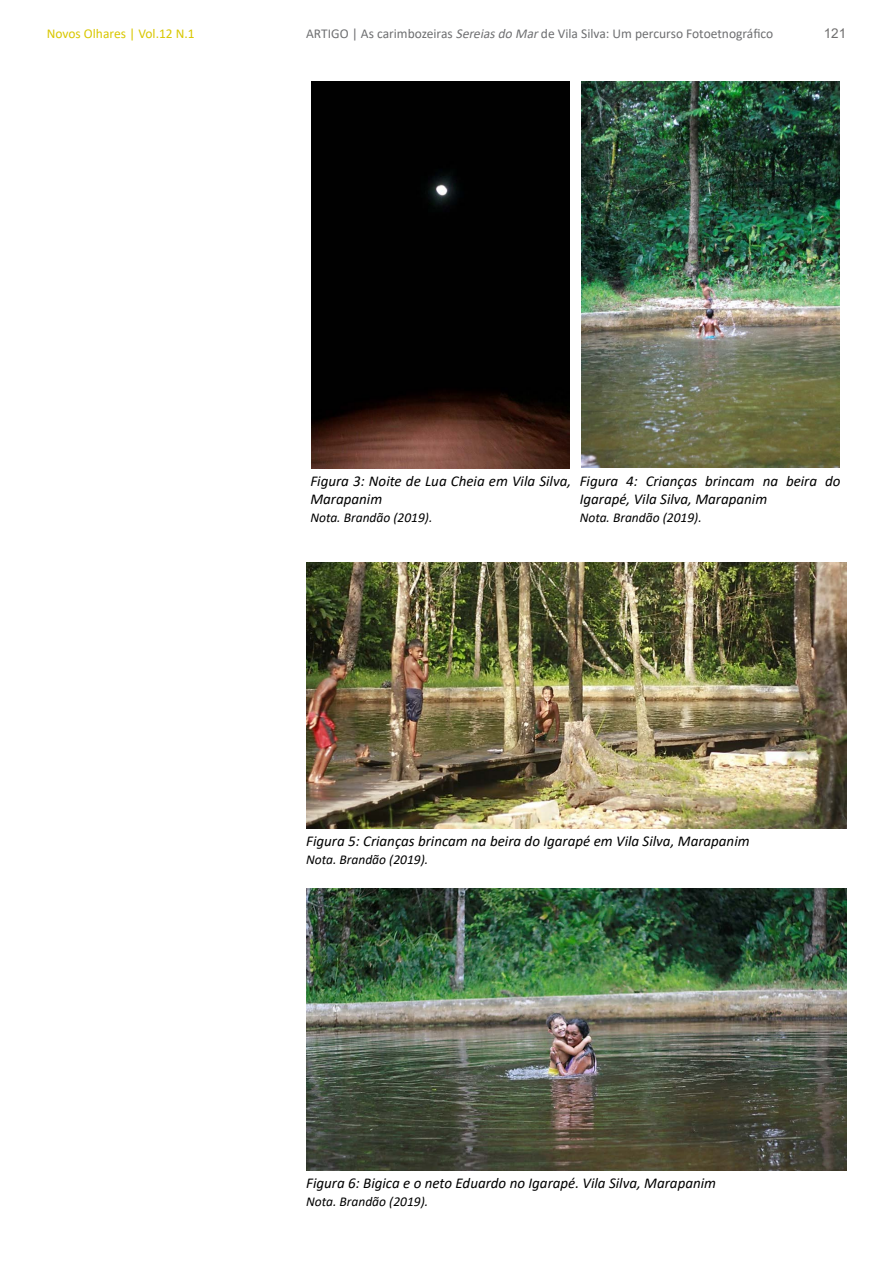
<style>
.page{position:relative;width:893px;height:1263px;background:#fff}
.page>*{position:absolute;margin:0;border:0;box-sizing:border-box;transform-origin:0 0}
.t1{font:italic 15px/18px "Calibri";color:#000}
.t2{font:italic 13.5px "Calibri";color:#000}
.t3{font:13.5px "Calibri";color:#6e6f71}
.t4{font:13.5px "Calibri";color:#d9c700}
.t5{font:13.5px "Arial";color:#706f6f}
.s1{font-style:italic}
</style>
<div class="page">
<img style="left:312px;top:81px;width:258px;height:387px">
<img style="left:581px;top:81px;width:258px;height:387px">
<img style="left:306px;top:562px;width:540px;height:266px">
<img style="left:306px;top:888px;width:540px;height:282px">
<p class="t4" style="left:47px;top:24px;width:150px">Novos Olhares | Vol.12 N.1</p>
<p class="t3" style="left:306px;top:24px;width:469px">ARTIGO | As carimbozeiras <span class="s1">Sereiasdo Mar</span>de Vila Silva: Um percurso Fotoetnográfico</p>
<p class="t5" style="left:824px;top:24px;width:24px">121</p>
<p class="t1" style="left:310px;top:471px;width:262px">Figura 3: Noite de Lua Cheia em Vila Silva,<br>Marapanim</p>
<p class="t2" style="left:310px;top:508px;width:124px">Nota. Brandão (2019).</p>
<p class="t1" style="left:580px;top:471px;width:262px">Figura 4: Crianças brincam na beira do<br>Igarapé, Vila Silva, Marapanim</p>
<p class="t2" style="left:580px;top:508px;width:124px">Nota. Brandão (2019).</p>
<p class="t1" style="left:306px;top:831px;width:445px">Figura 5: Crianças brincam na beira do Igarapé em Vila Silva, Marapanim</p>
<p class="t2" style="left:306px;top:850px;width:124px">Nota. Brandão (2019).</p>
<p class="t1" style="left:306px;top:1173px;width:411px">Figura 6: Bigica e o neto Eduardo no Igarapé. Vila Silva, Marapanim</p>
<p class="t2" style="left:306px;top:1192px;width:124px">Nota. Brandão (2019).</p>
</div>
